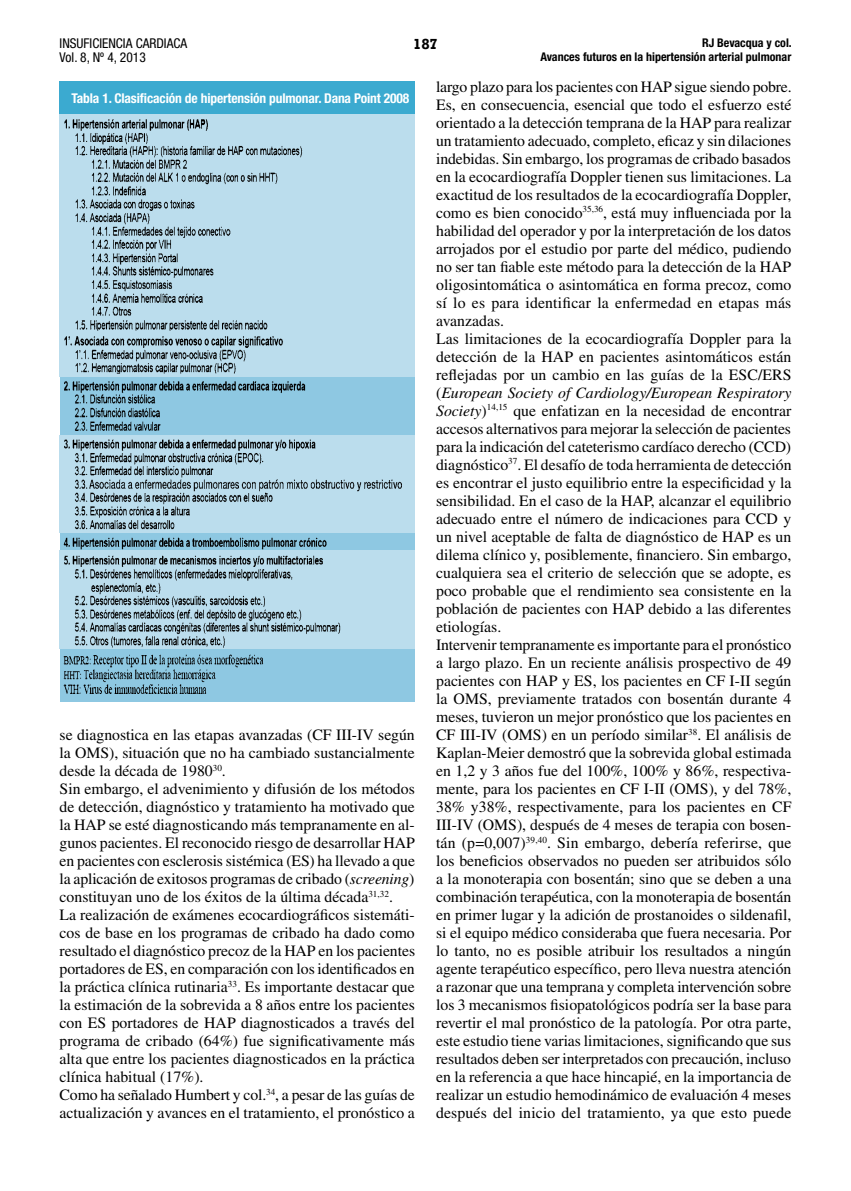
<style>
.page{position:relative;width:851px;height:1191px;background:#fff}
.page>*{position:absolute;margin:0;border:0;box-sizing:border-box;transform-origin:0 0}
.t1{font:15.75px/18px "Times LT Std";color:#000}
.t2{font:700 15px "Rockwell";color:#000}
.t3{font:700 condensed 13.5px "Helvetica Neue LT Std";letter-spacing:-.01em;color:#fff}
.t4{font:condensed 13.5px/14.4px "Helvetica Neue LT Std";color:#000}
.t5{font:700 condensed 12px/14.4px "Helvetica Neue LT Std";color:#000;text-align:right}
.s1{font-style:italic}
</style>
<div class="page">
<div style="left:60px;top:81px;width:355px;height:33px;background:#3baad0"></div>
<img style="left:60px;top:114px;width:350px;height:588px">
<p class="t4" style="left:60px;top:36px;width:129px">INSUFICIENCIA CARDIACA<br>Vol. 8, Nº 4, 2013</p>
<p class="t2" style="left:413px;top:34px;width:26px">187</p>
<p class="t5" style="left:540px;top:35px;width:253px">RJ Bevacqua y col.<br>Avances futuros en la hipertensión arterial pulmonar</p>
<p class="t3" style="left:71px;top:90px;width:339px">Tabla 1. Clasificación de hipertensión pulmonar. Dana Point 2008</p>
<p class="t1" style="left:436px;top:77px;width:357px">largo plazo para los pacientes con HAP sigue siendo pobre.<br>Es, en consecuencia, esencial que todo el esfuerzo esté orientado a la detección temprana de la HAP para realizar un tratamiento adecuado, completo, eficaz y sin dilaciones indebidas. Sin embargo, los programas de cribado basados en la ecocardiografía Doppler tienen sus limitaciones. La exactitud de los resultados de la ecocardiografía Doppler, como es bien conocido<sup>35,36</sup>, está muy influenciada por la habilidad del operador y por la interpretación de los datos arrojados por el estudio por parte del médico, pudiendo no ser tan fiable este método para la detección de la HAP oligosintomática o asintomática en forma precoz, como sí lo es para identificar la enfermedad en etapas más avanzadas.<br>Las limitaciones de la ecocardiografía Doppler para la detección de la HAP en pacientes asintomáticos están reflejadas por un cambio en las guías de la ESC/ERS (<span class="s1">European Society of Cardiology/European Respiratory Society</span>)<sup>14,15</sup> que enfatizan en la necesidad de encontrar accesos alternativos para mejorar la selección de pacientes para la indicación del cateterismo cardíaco derecho (CCD) diagnóstico<sup>37</sup>. El desafío de toda herramienta de detección es encontrar el justo equilibrio entre la especificidad y la sensibilidad. En el caso de la HAP, alcanzar el equilibrio adecuado entre el número de indicaciones para CCD y un nivel aceptable de falta de diagnóstico de HAP es un dilema clínico y, posiblemente, financiero. Sin embargo, cualquiera sea el criterio de selección que se adopte, es poco probable que el rendimiento sea consistente en la población de pacientes con HAP debido a las diferentes etiologías.<br>Intervenir tempranamente es importante para el pronóstico a largo plazo. En un reciente análisis prospectivo de 49 pacientes con HAP y ES, los pacientes en CF I-II según la OMS, previamente tratados con bosentán durante 4 meses, tuvieron un mejor pronóstico que los pacientes en CF III-IV (OMS) en un período similar<sup>38</sup>. El análisis de Kaplan-Meier demostró que la sobrevida global estimada en 1,2 y 3 años fue del 100%, 100% y 86%, respectiva&shy;mente, para los pacientes en CF I-II (OMS), y del 78%, 38% y38%, respectivamente, para los pacientes en CF III-IV (OMS), después de 4 meses de terapia con bosen&shy;tán (p=0,007)<sup>39,40</sup>. Sin embargo, debería referirse, que los beneficios observados no pueden ser atribuidos sólo a la monoterapia con bosentán; sino que se deben a una combinación terapéutica, con la monoterapia de bosentán en primer lugar y la adición de prostanoides o sildenafil, si el equipo médico consideraba que fuera necesaria. Por lo tanto, no es posible atribuir los resultados a ningún agente terapéutico específico, pero lleva nuestra atención a razonar que una temprana y completa intervención sobre los 3 mecanismos fisiopatológicos podría ser la base para revertir el mal pronóstico de la patología. Por otra parte, este estudio tiene varias limitaciones, significando que sus resultados deben ser interpretados con precaución, incluso en la referencia a que hace hincapié, en la importancia de realizar un estudio hemodinámico de evaluación 4 meses después del inicio del tratamiento, ya que esto puede</p>
<p class="t1" style="left:60px;top:726px;width:357px">se diagnostica en las etapas avanzadas (CF III-IV según la OMS), situación que no ha cambiado sustancialmente desde la década de 1980<sup>30</sup>.<br>Sin embargo, el advenimiento y difusión de los métodos de detección, diagnóstico y tratamiento ha motivado que la HAP se esté diagnosticando más tempranamente en al&shy;gunos pacientes. El reconocido riesgo de desarrollar HAP en pacientes con esclerosis sistémica (ES) ha llevado a que la aplicación de exitosos programas de cribado (<span class="s1">screening</span>) constituyan uno de los éxitos de la última década<sup>31,32</sup>.<br>La realización de exámenes ecocardiográficos sistemáti&shy;cos de base en los programas de cribado ha dado como resultado el diagnóstico precoz de la HAP en los pacientes portadores de ES, en comparación con los identificados en la práctica clínica rutinaria<sup>33</sup>. Es importante destacar que la estimación de la sobrevida a 8 años entre los pacientes con ES portadores de HAP diagnosticados a través del programa de cribado (64%) fue significativamente más alta que entre los pacientes diagnosticados en la práctica clínica habitual (17%).<br>Como ha señalado Humbert y col.<sup>34</sup>, a pesar de las guías de actualización y avances en el tratamiento, el pronóstico a</p>
</div>
